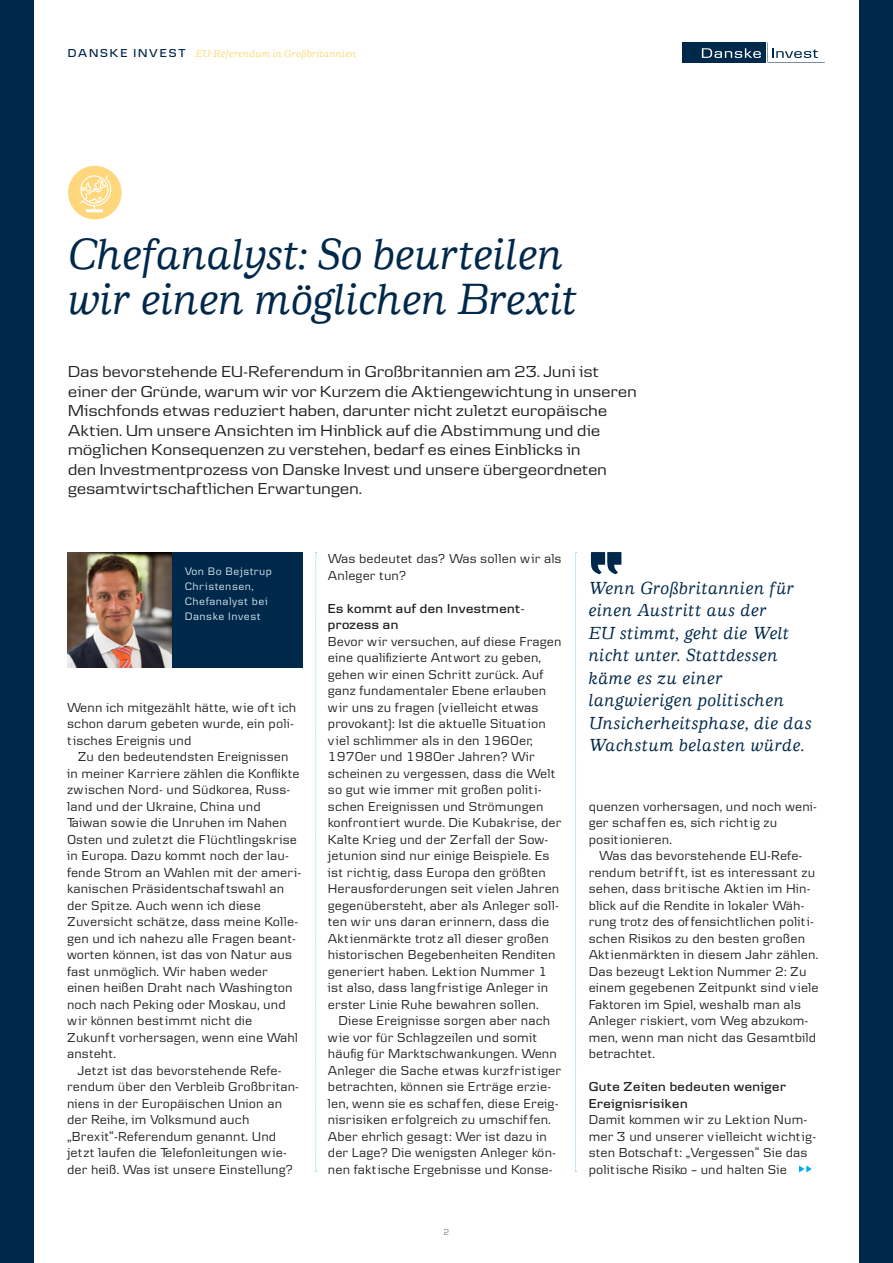
<style>
.page{position:relative;width:893px;height:1263px;background:#fff}
.page>*{position:absolute;margin:0;border:0;box-sizing:border-box;transform-origin:0 0}
.Rubrik_Human{font:italic 500 45px/45px "Danske Human";color:#00284a}
.Citat{font:italic 500 18px/22.5px "Danske Human";letter-spacing:.025em;color:#00284a}
.Underrubrik{font:16.5px/19.5px "Danske Headline";letter-spacing:.02em;color:#231f20}
.Danske_body_m__indry{font:13.5px/16.5px "Danske Text";letter-spacing:.01em;color:#231f20}
.Danske_body{font:13.5px/16.5px "Danske Text";letter-spacing:.01em;color:#231f20}
.Mellemrubrik{font:600 13.5px/16.5px "Danske Headline";letter-spacing:.035em;color:#231f20}
.Numerals{font:11.25px/15px "Danske Text";letter-spacing:.045em;color:#d8e9f1}
.t1{font:italic 500 10.5px "Danske Human";letter-spacing:.02em;color:#fed77d}
.Underrubrik-2{font:9px "Danske Text";color:#7e817d}
.s1{font-family:"Danske Headline";font-weight:600;font-style:normal;font-size:12px;color:#00284a}
</style>
<div class="page">
<div style="left:0;top:0;width:34px;height:1263px;background:#00284a"></div>
<div style="left:859px;top:0;width:34px;height:1263px;background:#00284a"></div>
<div style="left:682px;top:42px;width:83px;height:21px;background:#00284a"></div>
<svg style="left:702px;top:48px;width:59px;height:10px"></svg>
<svg style="left:767px;top:42px;width:58px;height:21px"></svg>
<svg style="left:315px;top:552px;width:2px;height:620px"></svg>
<svg style="left:575px;top:552px;width:2px;height:620px"></svg>
<svg style="left:799px;top:1165px;width:13px;height:7px"></svg>
<img style="left:67px;top:552px;width:105px;height:115px">
<div style="left:172px;top:552px;width:130px;height:115px;background:#00284a"></div>
<div style="left:68px;top:166px;width:54px;height:53px;background:#fed77d;border-radius:50%"></div>
<svg style="left:80px;top:175px;width:31px;height:37px"></svg>
<svg style="left:591px;top:552px;width:30px;height:22px"></svg>
<p class="t1" style="left:68px;top:48px;width:290px"><span class="s1">DANSKE INVEST</span> EU-Referendum in Großbritannien</p>
<p class="Rubrik_Human" style="left:68px;top:232px;width:511px">Chefanalyst: So beurteilen wir einen möglichen Brexit</p>
<p class="Underrubrik" style="left:68px;top:361px;width:570px">Das bevorstehende EU-Referendum in Großbritannien am 23. Juni ist einer der Gründe, warum wir vor Kurzem die Aktiengewichtung in unseren Mischfonds etwas reduziert haben, darunter nicht zuletzt europäische Aktien. Um unsere Ansichten im Hinblick auf die Abstimmung und die möglichen Konsequenzen zu verstehen, bedarf es eines Einblicks in<br>den Investmentprozess von Danske Invest und unsere übergeordneten gesamtwirtschaftlichen Erwartungen.</p>
<p class="Numerals" style="left:185px;top:564px;width:89px">Von Bo Bejstrup<br>Christensen,<br>Chefanalyst bei<br>Danske Invest</p>
<p class="Danske_body" style="left:67px;top:698px;width:231px">Wenn ich mitgezählt hätte, wie of t ich schon darum gebeten wurde, ein poli&shy;tisches Ereignis und</p>
<p class="Danske_body_m__indry" style="left:67px;top:748px;width:236px;text-indent:11px">Zu den bedeutendsten Ereignissen in meiner Karriere zählen die Konflikte zwischen Nord- und Südkorea, Russ&shy;land und der Ukraine, China und Taiwan sowie die Unruhen im Nahen Osten und zuletzt die Flüchtlingskrise in Europa. Dazu kommt noch der lau&shy;fende Strom an Wahlen mit der ameri&shy;kanischen Präsidentschaf tswahl an der Spitze. Auch wenn ich diese Zuversicht schätze, dass meine Kolle&shy;gen und ich nahezu alle Fragen beant&shy;worten können, ist das von Natur aus fast unmöglich. Wir haben weder einen heißen Draht nach Washington noch nach Peking oder Moskau, und wir können bestimmt nicht die<br>Zukunf t vorhersagen, wenn eine Wahl ansteht.</p>
<p class="Danske_body_m__indry" style="left:67px;top:1061px;width:234px;text-indent:11px">Jetzt ist das bevorstehende Refe&shy;rendum über den Verbleib Großbritan&shy;niens in der Europäischen Union an der Reihe, im Volksmund auch „Brexit“-Referendum genannt. Und jetzt laufen die Telefonleitungen wie&shy;der heiß. Was ist unsere Einstellung?</p>
<p class="Danske_body_m__indry" style="left:328px;top:550px;width:235px">Was bedeutet das? Was sollen wir als<br>Anleger tun?</p>
<p class="Mellemrubrik" style="left:328px;top:599px;width:198px">Es kommt auf den Investment&shy;prozess an</p>
<p class="Danske_body" style="left:328px;top:632px;width:235px">Bevor wir versuchen, auf diese Fragen eine qualifizierte Antwort zu geben, gehen wir einen Schritt zurück. Auf ganz fundamentaler Ebene erlauben wir uns zu fragen (v ielleicht etwas provokant): Ist die aktuelle Situation<br>v iel schlimmer als in den 1960er, 1970er und 1980er Jahren? Wir scheinen zu vergessen, dass die Welt so gut wie immer mit großen politi&shy;schen Ereignissen und Strömungen konfrontiert wurde. Die Kubakrise, der Kalte Krieg und der Zerfall der Sow&shy;jetunion sind nur einige Beispiele. Es ist richtig, dass Europa den größten Herausforderungen seit v ielen Jahren gegenübersteht, aber als Anleger soll&shy;ten wir uns daran erinnern, dass die Aktienmärkte trotz all dieser großen historischen Begebenheiten Renditen generiert haben. Lektion Nummer 1 ist also, dass langfristige Anleger in erster Linie Ruhe bewahren sollen.</p>
<p class="Danske_body_m__indry" style="left:328px;top:1012px;width:235px;text-indent:11px">Diese Ereignisse sorgen aber nach wie vor für Schlagzeilen und somit häufig für Marktschwankungen. Wenn Anleger die Sache etwas kurzfristiger betrachten, können sie Erträge erzie&shy;len, wenn sie es schaf fen, diese Ereig&shy;nisrisiken erfolgreich zu umschif fen.<br>Aber ehrlich gesagt: Wer ist dazu in der Lage? Die wenigsten Anleger kön&shy;nen faktische Ergebnisse und Konse-</p>
<p class="Underrubrik-2" style="left:444px;top:1226px;width:7px">2</p>
<p class="Citat" style="left:589px;top:577px;width:225px">Wenn Großbritannien für einen Austritt aus der<br>EU stimmt, geht die Welt nicht unter. Stattdessen käme es zu einer langwierigen politischen<br>Unsicherheitsphase, die das<br>Wachstum belasten würde.</p>
<p class="Danske_body_m__indry" style="left:589px;top:797px;width:230px">quenzen vorhersagen, und noch weni&shy;ger schaf fen es, sich richtig zu positionieren.</p>
<p class="Danske_body_m__indry" style="left:589px;top:847px;width:232px;text-indent:11px">Was das bevorstehende EU-Refe&shy;rendum betrif f t, ist es interessant zu sehen, dass britische Aktien im Hin&shy;blick auf die Rendite in lokaler Wäh&shy;rung trotz des of fensichtlichen politi&shy;schen Risikos zu den besten großen Aktienmärkten in diesem Jahr zählen.<br>Das bezeugt Lektion Nummer 2: Zu einem gegebenen Zeitpunkt sind v iele Faktoren im Spiel, weshalb man als Anleger riskiert, vom Weg abzukom&shy;men, wenn man nicht das Gesamtbild betrachtet.</p>
<p class="Mellemrubrik" style="left:589px;top:1078px;width:199px">Gute Zeiten bedeuten weniger<br>Ereignisrisiken</p>
<p class="Danske_body" style="left:589px;top:1111px;width:229px">Damit kommen wir zu Lektion Num&shy;mer 3 und unserer v ielleicht wichtig&shy;sten Botschaf t: „Vergessen“ Sie das politische Risiko – und halten Sie</p>
</div>
